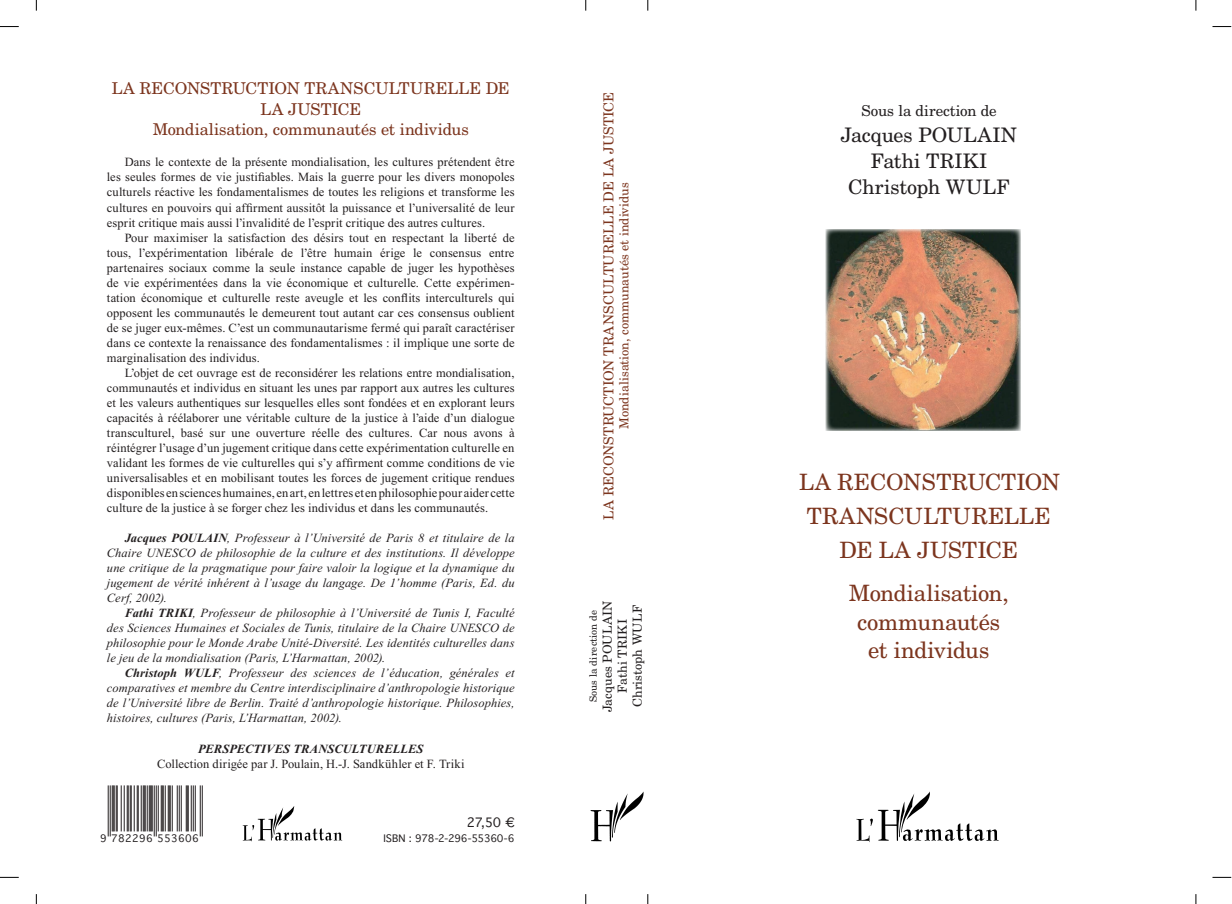
<style>
.page{position:relative;width:1232px;height:904px;background:#fff}
.page>*{position:absolute;margin:0;border:0;box-sizing:border-box;transform-origin:0 0}
.t1{font:22.5px/33.8px "New Century Schlbk LT Std";letter-spacing:-.005em;color:#7c351e;text-align:center}
.t2{font:20px/26.2px "New Century Schlbk LT Std";letter-spacing:.005em;color:#231f20;text-align:center}
.t3{font:16.25px/20.6px "New Century Schlbk LT Std";letter-spacing:-.005em;color:#7c351e;text-align:center}
.t4{font:15px "New Century Schlbk LT Std";color:#231f20}
.t5{font:13.75px "New Century Schlbk LT Std";letter-spacing:.005em;color:#7c351e}
.t6{font:12.5px/15px "Times New Roman PSMT OV DGNYJB";letter-spacing:.005em;color:#231f20;text-align:justify}
.t7{font:12.5px/15px "Times New Roman PS Italic MT OV IGNYJB";letter-spacing:.005em;color:#231f20;text-align:justify}
.t8{font:12.5px "Times New Roman PSMT OV AGNYJB";letter-spacing:.005em;color:#231f20}
.t9{font:12.5px "New Century Schlbk LT Std";color:#7c351e}
.t10{font:12.5px/15px "New Century Schlbk LT Std";letter-spacing:.015em;color:#231f20;text-align:center}
.t11{font:12.5px "Times New Roman PS Bold Italic MT OV GGNYJB";letter-spacing:.005em;color:#231f20}
.t12{font:12.5px "Geneva OV LGNYJB";color:#231f20}
.t13{font:10px "Geneva OV LGNYJB";letter-spacing:-.03em;color:#231f20}
.t14{font:10px "New Century Schlbk LT Std";letter-spacing:.015em;color:#231f20}
.t15{font:10px "Geneva OV LGNYJB";letter-spacing:.035em;color:#231f20}
.s1{font-family:"Times New Roman PS Bold Italic MT OV GGNYJB"}
.s2{font-family:"Geneva SC700 OV NGNYJB"}
</style>
<div class="page">
<svg style="left:856px;top:791px;width:143px;height:51px"></svg>
<svg style="left:242px;top:806px;width:100px;height:36px"></svg>
<img style="left:590px;top:791px;width:54px;height:51px">
<hr style="left:108px;top:786px;width:1px;height:50px;background:#231f20">
<hr style="left:110px;top:786px;width:1px;height:50px;background:#231f20">
<hr style="left:112px;top:786px;width:1px;height:45px;background:#231f20">
<hr style="left:113px;top:786px;width:1px;height:45px;background:#231f20">
<hr style="left:114px;top:786px;width:1px;height:45px;background:#231f20">
<hr style="left:116px;top:786px;width:1px;height:45px;background:#231f20">
<hr style="left:117px;top:786px;width:1px;height:45px;background:#231f20">
<hr style="left:121px;top:786px;width:1px;height:45px;background:#231f20">
<hr style="left:124px;top:786px;width:1px;height:45px;background:#231f20">
<hr style="left:127px;top:786px;width:1px;height:45px;background:#231f20">
<hr style="left:128px;top:786px;width:1px;height:45px;background:#231f20">
<hr style="left:130px;top:786px;width:1px;height:45px;background:#231f20">
<hr style="left:131px;top:786px;width:1px;height:45px;background:#231f20">
<hr style="left:134px;top:786px;width:1px;height:45px;background:#231f20">
<hr style="left:137px;top:786px;width:1px;height:45px;background:#231f20">
<hr style="left:138px;top:786px;width:1px;height:45px;background:#231f20">
<hr style="left:141px;top:786px;width:1px;height:45px;background:#231f20">
<hr style="left:143px;top:786px;width:1px;height:45px;background:#231f20">
<hr style="left:144px;top:786px;width:1px;height:45px;background:#231f20">
<hr style="left:145px;top:786px;width:1px;height:45px;background:#231f20">
<hr style="left:147px;top:786px;width:1px;height:45px;background:#231f20">
<hr style="left:149px;top:786px;width:1px;height:45px;background:#231f20">
<hr style="left:150px;top:786px;width:1px;height:45px;background:#231f20">
<hr style="left:151px;top:786px;width:1px;height:45px;background:#231f20">
<hr style="left:152px;top:786px;width:1px;height:45px;background:#231f20">
<hr style="left:154px;top:786px;width:1px;height:50px;background:#231f20">
<hr style="left:156px;top:786px;width:1px;height:50px;background:#231f20">
<hr style="left:158px;top:786px;width:1px;height:45px;background:#231f20">
<hr style="left:161px;top:786px;width:1px;height:45px;background:#231f20">
<hr style="left:162px;top:786px;width:1px;height:45px;background:#231f20">
<hr style="left:163px;top:786px;width:1px;height:45px;background:#231f20">
<hr style="left:165px;top:786px;width:1px;height:45px;background:#231f20">
<hr style="left:168px;top:786px;width:1px;height:45px;background:#231f20">
<hr style="left:169px;top:786px;width:1px;height:45px;background:#231f20">
<hr style="left:170px;top:786px;width:1px;height:45px;background:#231f20">
<hr style="left:172px;top:786px;width:1px;height:45px;background:#231f20">
<hr style="left:177px;top:786px;width:1px;height:45px;background:#231f20">
<hr style="left:179px;top:786px;width:1px;height:45px;background:#231f20">
<hr style="left:181px;top:786px;width:1px;height:45px;background:#231f20">
<hr style="left:186px;top:786px;width:1px;height:45px;background:#231f20">
<hr style="left:187px;top:786px;width:1px;height:45px;background:#231f20">
<hr style="left:188px;top:786px;width:1px;height:45px;background:#231f20">
<hr style="left:191px;top:786px;width:1px;height:45px;background:#231f20">
<hr style="left:193px;top:786px;width:1px;height:45px;background:#231f20">
<hr style="left:195px;top:786px;width:1px;height:45px;background:#231f20">
<hr style="left:200px;top:786px;width:1px;height:50px;background:#231f20">
<hr style="left:202px;top:786px;width:1px;height:50px;background:#231f20">
<img style="left:825px;top:229px;width:195px;height:202px">
<svg style="left:0;top:26px;width:19px;height:1px"></svg>
<svg style="left:1212px;top:26px;width:19px;height:1px"></svg>
<svg style="left:0;top:876px;width:19px;height:2px"></svg>
<svg style="left:1212px;top:876px;width:19px;height:2px"></svg>
<h3 class="t3" style="left:112px;top:78px;width:399px">LA RECONSTRUCTION TRANSCULTURELLE DE<br>LA JUSTICE<br>Mondialisation, communautés et individus</h3>
<p class="t8" style="left:125px;top:155px;width:391px">Dans le contexte de la présente mondialisation, les cultures prétendent être</p>
<p class="t6" style="left:107px;top:170px;width:409px">les seules formes de vie justifiables. Mais la guerre pour les divers monopoles culturels réactive les fondamentalismes de toutes les religions et transforme les cultures en pouvoirs qui affirment aussitôt la puissance et l’universalité de leur esprit critique mais aussi l’invalidité de l’esprit critique des autres cultures.</p>
<p class="t6" style="left:107px;top:230px;width:409px;text-indent:18px">Pour maximiser la satisfaction des désirs tout en respectant la liberté de tous, l’expérimentation libérale de l’être humain érige le consensus entre partenaires sociaux comme la seule instance capable de juger les hypothèses de vie expérimentées dans la vie économique et culturelle. Cette expérimen&shy;tation économique et culturelle reste aveugle et les conflits interculturels qui opposent les communautés le demeurent tout autant car ces consensus oublient de se juger eux-mêmes. C’est un communautarisme fermé qui paraît caractériser</p>
<p class="t8" style="left:107px;top:335px;width:409px">dans ce contexte la renaissance des fondamentalismes : il implique une sorte de</p>
<p class="t6" style="left:125px;top:350px;width:391px;text-indent:-18px">marginalisation des individus.<br>L’objet de cet ouvrage est de reconsidérer les relations entre mondialisation,</p>
<p class="t8" style="left:107px;top:380px;width:409px">communautés et individus en situant les unes par rapport aux autres les cultures</p>
<p class="t6" style="left:107px;top:395px;width:409px">et les valeurs authentiques sur lesquelles elles sont fondées et en explorant leurs capacités à réélaborer une véritable culture de la justice à l’aide d’un dialogue transculturel, basé sur une ouverture réelle des cultures. Car nous avons à réintégrer l’usage d’un jugement critique dans cette expérimentation culturelle en validant les formes de vie culturelles qui s’y affirment comme conditions de vie universalisables et en mobilisant toutes les forces de jugement critique rendues disponiblesenscienceshumaines,enart,enlettresetenphilosophiepouraidercette culture de la justice à se forger chez les individus et dans les communautés.</p>
<p class="t7" style="left:107px;top:531px;width:409px;text-indent:18px"><span class="s1">Jacques POULAIN</span>, Professeur à l’Université de Paris 8 et titulaire de la Chaire UNESCO de philosophie de la culture et des institutions. Il développe une critique de la pragmatique pour faire valoir la logique et la dynamique du jugement de vérité inhérent à l’usage du langage. De 1’homme (Paris, Ed. du Cerf, 2002).</p>
<p class="t7" style="left:107px;top:606px;width:409px;text-indent:18px"><span class="s1">Fathi TRIKI</span>, Professeur de philosophie à l’Université de Tunis I, Faculté des Sciences Humaines et Sociales de Tunis, titulaire de la Chaire UNESCO de philosophie pour le Monde Arabe Unité-Diversité. Les identités culturelles dans le jeu de la mondialisation (Paris, L’Harmattan, 2002).</p>
<p class="t7" style="left:107px;top:666px;width:409px;text-indent:18px"><span class="s1">Christoph WULF</span>, Professeur des sciences de l’éducation, générales et comparatives et membre du Centre interdisciplinaire d’anthropologie historique de l’Université libre de Berlin. Traité d’anthropologie historique. Philosophies, histoires, cultures (Paris, L’Harmattan, 2002).</p>
<p class="t11" style="left:198px;top:741px;width:227px">PERSPECTIVES TRANSCULTURELLES</p>
<p class="t6" style="left:157px;top:756px;width:309px">Collection dirigée par J. Poulain, H.-J. Sandkühler et F. Triki</p>
<p class="t12" style="left:467px;top:815px;width:49px">27,50 €</p>
<p class="t15" style="left:100px;top:832px;width:100px">9 782296 553606</p>
<p class="t13" style="left:383px;top:832px;width:133px"><span class="s2">ISBN</span> : 978-2-296-55360-6</p>
<p class="t5" style="left:600px;top:519px;width:429px;rotate:-90deg">LA RECONSTRUCTION TRANSCULTURELLE DE LA JUSTICE</p>
<p class="t9" style="left:617px;top:429px;width:248px;rotate:-90deg">Mondialisation, communautés et individus</p>
<p class="t14" style="left:587px;top:702px;width:94px;rotate:-90deg">Sous la direction de</p>
<p class="t10" style="left:600px;top:712px;width:113px;rotate:-90deg">Jacques POULAIN<br>Fathi TRIKI<br>Christoph WULF</p>
<p class="t4" style="left:861px;top:102px;width:137px">Sous la direction de</p>
<h2 class="t2" style="left:840px;top:121px;width:178px">Jacques POULAIN<br>Fathi TRIKI<br>Christoph WULF</h2>
<h1 class="t1" style="left:799px;top:466px;width:262px">LA RECONSTRUCTION<br>TRANSCULTURELLE<br>DE LA JUSTICE</h1>
<h1 class="t1" style="left:848px;top:578px;width:161px;line-height:28.8px">Mondialisation, communautés et individus</h1>
</div>
